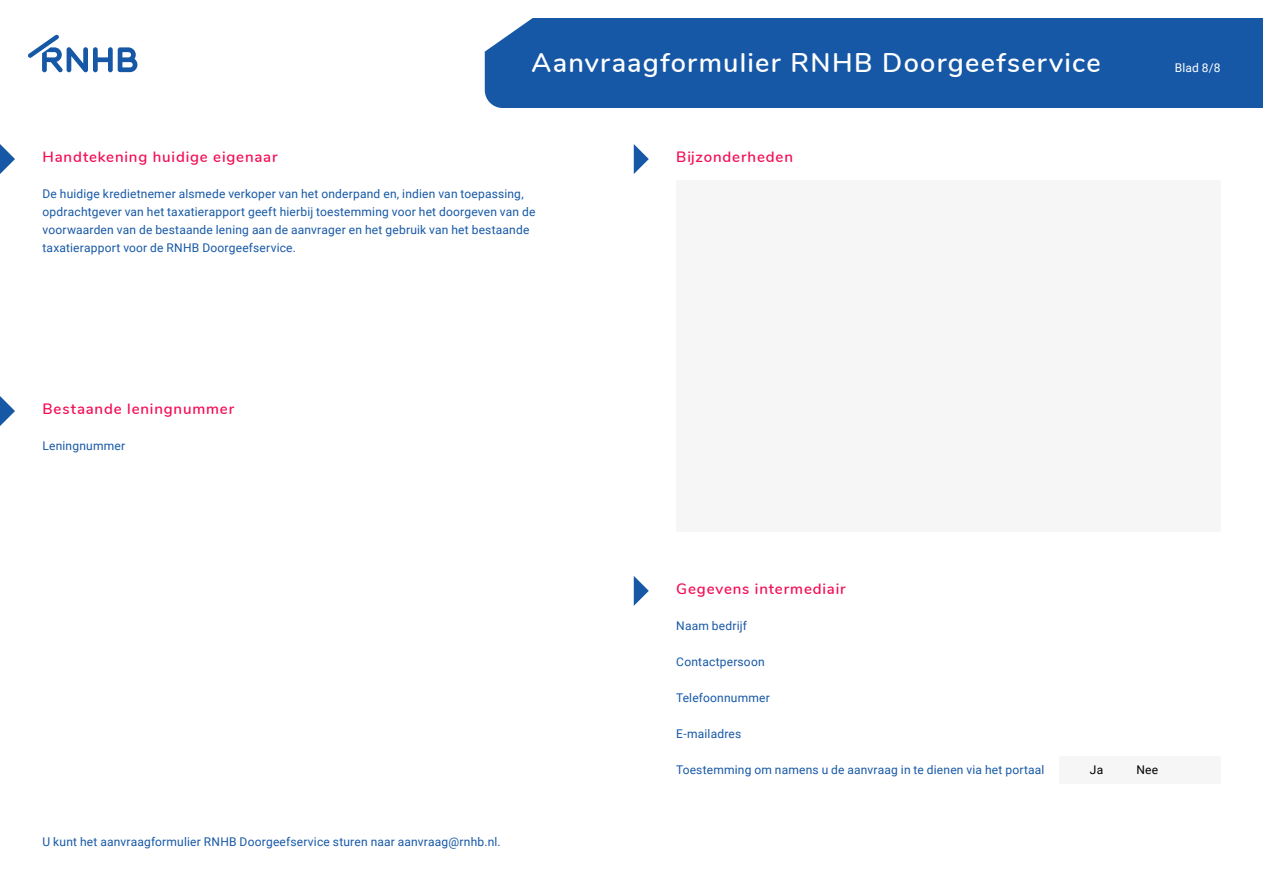
<style>
.page{position:relative;width:1263px;height:893px;background:#fff}
.page>*{position:absolute;margin:0;border:0;box-sizing:border-box;transform-origin:0 0}
.t1{font:600 27px "Nunito";letter-spacing:.05em;color:#fff}
.t2{font:600 15px "Nunito";letter-spacing:.055em;color:#f40d54}
.t3{font:12px/18px "Roboto";letter-spacing:.015em;color:#1658a6}
.t4{font:12px "Roboto";color:#fff}
.t5{font:12px "Roboto";color:#000}
</style>
<div class="page">
<div style="left:485px;top:18px;width:778px;height:90px;background:#1658a6"></div>
<svg style="left:28px;top:34px;width:109px;height:39px"></svg>
<svg style="left:0;top:144px;width:15px;height:30px"></svg>
<svg style="left:0;top:396px;width:15px;height:30px"></svg>
<div style="left:676px;top:180px;width:544px;height:352px;background:#f6f6f6"></div>
<svg style="left:634px;top:144px;width:15px;height:30px"></svg>
<svg style="left:634px;top:576px;width:15px;height:30px"></svg>
<div style="left:1059px;top:756px;width:161px;height:28px;background:#f6f6f6"></div>
<p class="t2" style="left:43px;top:146px;width:237px">Handtekening huidige eigenaar</p>
<h1 class="t1" style="left:531px;top:43px;width:571px">Aanvraagformulier RNHB Doorgeefservice</h1>
<p class="t2" style="left:676px;top:146px;width:118px">Bijzonderheden</p>
<p class="t3" style="left:43px;top:184px;width:494px">De huidige kredietnemer alsmede verkoper van het onderpand en, indien van toepassing, opdrachtgever van het taxatierapport geeft hierbij toestemming voor het doorgeven van de voorwaarden van de bestaande lening aan de aanvrager en het gebruik van het bestaande taxatierapport voor de RNHB Doorgeefservice.</p>
<p class="t4" style="left:1175px;top:59px;width:47px">Blad 8/8</p>
<p class="t2" style="left:43px;top:398px;width:193px">Bestaande leningnummer</p>
<p class="t3" style="left:43px;top:436px;width:84px">Leningnummer</p>
<p class="t3" style="left:43px;top:832px;width:460px">U kunt het aanvraagformulier RNHB Doorgeefservice sturen naar aanvraag@rnhb.nl.</p>
<p class="t2" style="left:676px;top:578px;width:171px">Gegevens intermediair</p>
<p class="t3" style="left:676px;top:616px;width:72px">Naam bedrijf</p>
<p class="t3" style="left:676px;top:652px;width:90px">Contactpersoon</p>
<p class="t3" style="left:676px;top:688px;width:95px">Telefoonnummer</p>
<p class="t3" style="left:676px;top:724px;width:66px">E-mailadres</p>
<p class="t3" style="left:676px;top:760px;width:370px">Toestemming om namens u de aanvraag in te dienen via het portaal</p>
<p class="t5" style="left:1090px;top:761px;width:15px">Ja</p>
<p class="t5" style="left:1136px;top:761px;width:23px">Nee</p>
</div>
